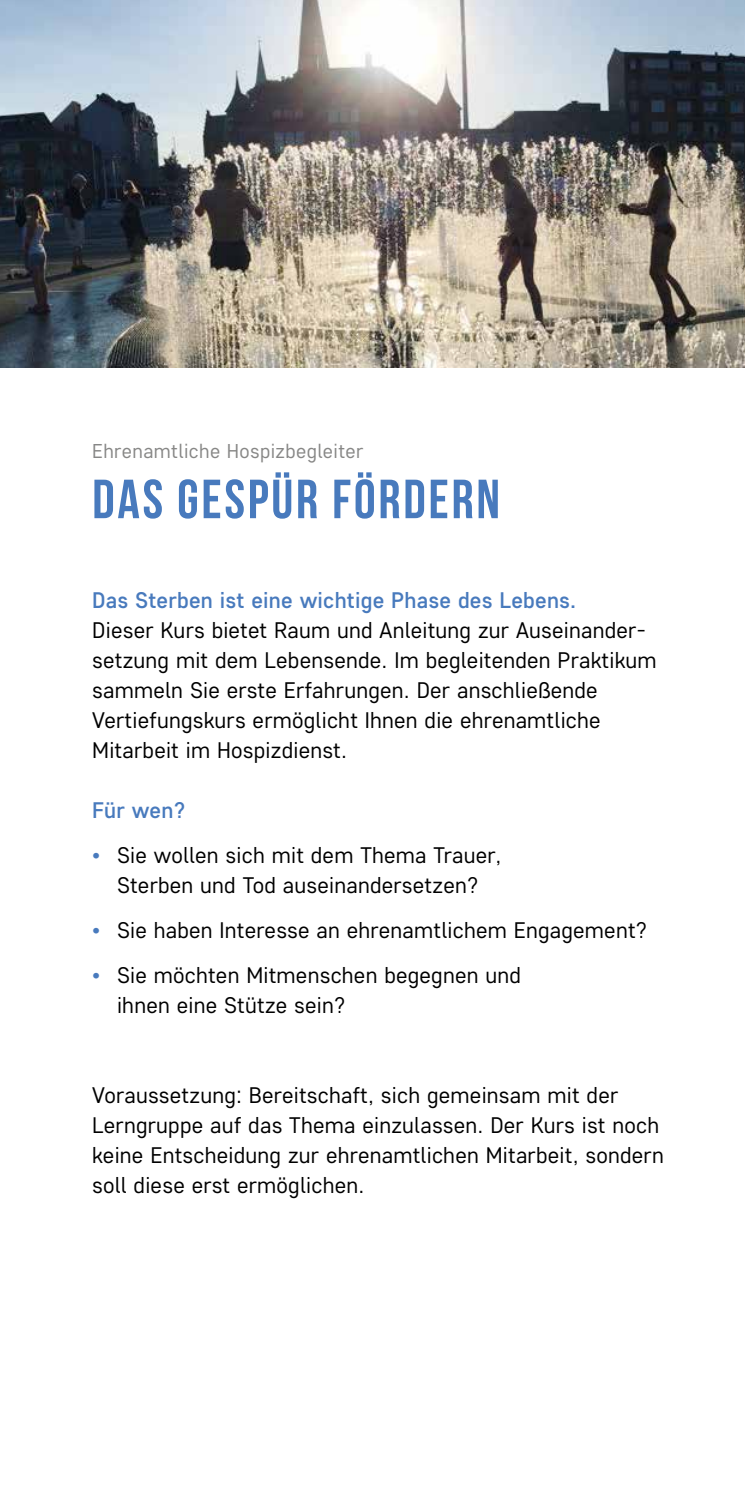
<style>
.page{position:relative;width:745px;height:1489px;background:#fff}
.page>*{position:absolute;margin:0;border:0;box-sizing:border-box;transform-origin:0 0}
.t1{font:700 55px "Bebas Neue";letter-spacing:.05em;color:#487abd}
.t2{font:22.5px/30px "Core Sans D35";letter-spacing:.01em;color:#000}
.t3{font:500 22.5px "Core Sans D45";letter-spacing:.01em;color:#487abd}
.t4{font:20px "Core Sans D35";letter-spacing:.02em;color:#878786}
.s1{color:#487abd}
</style>
<div class="page">
<img style="left:0;top:0;width:744px;height:367px">
<p class="t4" style="left:92px;top:438px;width:272px">Ehrenamtliche Hospizbegleiter</p>
<h1 class="t1" style="left:92px;top:469px;width:409px">DAS GESPÜR FÖRDERN</h1>
<p class="t3" style="left:92px;top:585px;width:485px">Das Sterben ist eine wichtige Phase des Lebens.</p>
<p class="t2" style="left:92px;top:614px;width:565px">Dieser Kurs bietet Raum und Anleitung zur Auseinander&shy;setzung mit dem Lebensende. Im begleitenden Praktikum sammeln Sie erste Erfahrungen. Der anschließende Vertiefungskurs ermöglicht Ihnen die ehrenamtliche Mitarbeit im Hospizdienst.</p>
<p class="t3" style="left:92px;top:795px;width:95px">Für wen?</p>
<p class="t2" style="left:92px;top:839px;width:410px;text-align:center"><span class="s1">•</span> Sie wollen sich mit dem Thema Trauer,<br>Sterben und Tod auseinandersetzen?</p>
<p class="t2" style="left:92px;top:914px;width:556px"><span class="s1">•</span> Sie haben Interesse an ehrenamtlichem Engagement?</p>
<p class="t2" style="left:117px;top:959px;width:405px;text-indent:-25px"><span class="s1">•</span> Sie möchten Mitmenschen begegnen und ihnen eine Stütze sein?</p>
<p class="t2" style="left:92px;top:1079px;width:572px">Voraussetzung: Bereitschaft, sich gemeinsam mit der Lerngruppe auf das Thema einzulassen. Der Kurs ist noch keine Entscheidung zur ehrenamtlichen Mitarbeit, sondern soll diese erst ermöglichen.</p>
</div>
